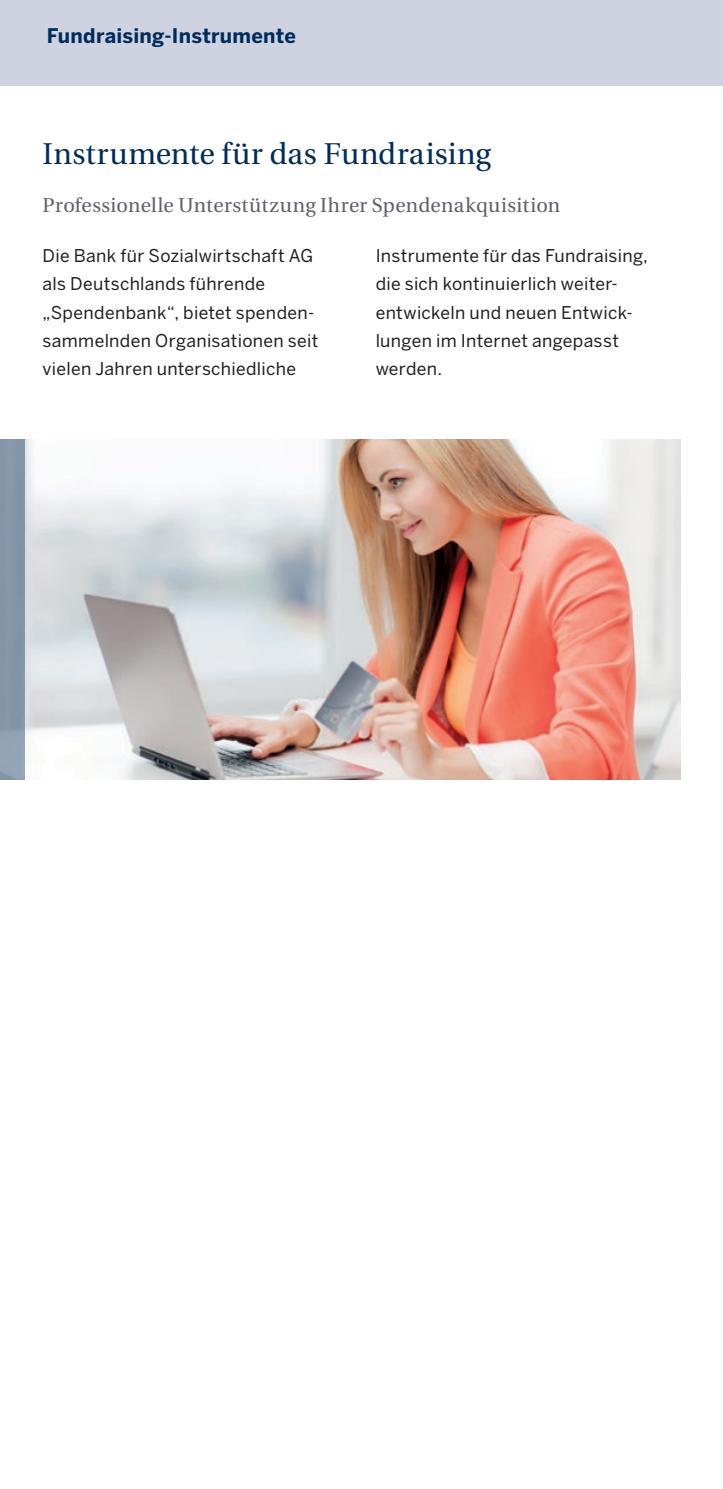
<style>
.page{position:relative;width:723px;height:1489px;background:#fff}
.page>*{position:absolute;margin:0;border:0;box-sizing:border-box;transform-origin:0 0}
.t1{font:30px "Utopia";letter-spacing:.015em;color:#002c5b}
.t2{font:20px "Utopia";letter-spacing:.015em;color:#5e6168}
.t3{font:700 20px "Benton Sans";letter-spacing:.015em;color:#002c5b}
.t4{font:17.5px/28.2px "Benton Sans";letter-spacing:.015em;color:#231f20}
</style>
<div class="page">
<div style="left:0;top:0;width:723px;height:85px;background:#cfd3e1"></div>
<img style="left:25px;top:439px;width:655px;height:341px">
<div style="left:0;top:439px;width:25px;height:341px;background:linear-gradient(to bottom,#8293a7,#8b9caf)"></div>
<p class="t3" style="left:47px;top:24px;width:251px">Fundraising-Instrumente</p>
<h1 class="t1" style="left:43px;top:138px;width:450px">Instrumente für das Fundraising</h1>
<p class="t2" style="left:43px;top:194px;width:519px">Professionelle Unterstützung Ihrer Spendenakquisition</p>
<p class="t4" style="left:43px;top:241px;width:277px">Die Bank für Sozialwirtschaft AG als Deutschlands führende „Spendenbank“, bietet spenden&shy;sammelnden Organisationen seit vielen Jahren unterschiedliche</p>
<p class="t4" style="left:376px;top:241px;width:274px">Instrumente für das Fundraising, die sich kontinuierlich weiter&shy;entwickeln und neuen Entwick&shy;lungen im Internet angepasst werden.</p>
</div>
